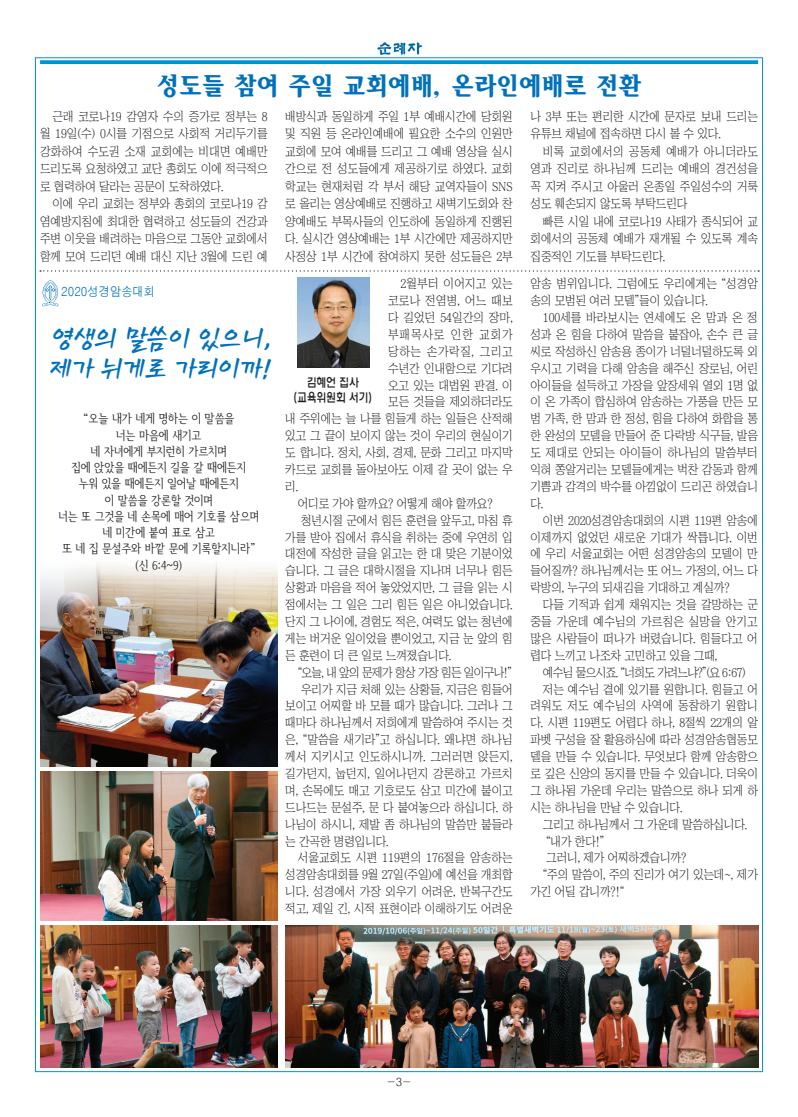
<style>
.page{position:relative;width:798px;height:1117px;background:#fff}
.page>*{position:absolute;margin:0;border:0;box-sizing:border-box;transform-origin:0 0}
.t1{font:30px "THE Blackjack B";letter-spacing:-.05em;color:#0071bb}
.t2{font:25px "Haan Sollip B";color:#0071bb}
.t3{font:12.5px/16.9px "Chosunilbo NM";letter-spacing:-.01em;color:#231f20;text-align:justify;scale:.93 1}
.t4{font:12.5px "Seoul Hangang CL";letter-spacing:-.01em;color:#231f20}
.t5{font:12.5px "Chosunilbo NM";letter-spacing:-.05em;color:#231f20;scale:.93 1}
.t6{font:12.5px "Chosunilbo NM";letter-spacing:.015em;color:#231f20;scale:.93 1}
.t7{font:12.5px "H Ywul M";letter-spacing:-.025em;color:#231f20;scale:.8 1}
.t8{font:12.5px "Chosunilbo NM";letter-spacing:.01em;color:#231f20;scale:.93 1}
.t9{font:12.5px "Chosunilbo NM";letter-spacing:.05em;color:#231f20;scale:.93 1}
.t10{font:12.5px "Chosunilbo NM";letter-spacing:.075em;color:#231f20;scale:.93 1}
.t11{font:12.5px "H2 gtr M";color:#0071bb;scale:.9 1}
.t12{font:11.25px "H2 gtr M";color:#231f20}
</style>
<div class="page">
<img style="left:377px;top:42px;width:45px;height:13px">
<svg style="left:40px;top:60px;width:717px;height:4px;background:#119ad3"></svg>
<svg style="left:43px;top:280px;width:15px;height:26px"></svg>
<img style="left:297px;top:277px;width:72px;height:90px">
<svg style="left:40px;top:270px;width:718px;height:1px"></svg>
<img style="left:40px;top:564px;width:237px;height:202px">
<img style="left:40px;top:771px;width:237px;height:149px">
<img style="left:40px;top:925px;width:237px;height:142px">
<img style="left:285px;top:925px;width:473px;height:142px">
<p class="t2" style="left:157px;top:66px;width:485px">성도들 참여 주일 교회예배, 온라인예배로 전환</p>
<p class="t3" style="left:40px;top:107px;width:246px;line-height:17.5px;text-indent:12px">근래 코로나19 감염자 수의 증가로 정부는 8 월 19일(수) 0시를 기점으로 사회적 거리두기를 강화하여 수도권 소재 교회에는 비대면 예배만 드리도록 요청하였고 교단 총회도 이에 적극적으 로 협력하여 달라는 공문이 도착하였다.</p>
<p class="t3" style="left:40px;top:195px;width:246px;line-height:17.5px;text-indent:12px">이에 우리 교회는 정부와 총회의 코로나19 감 염예방지침에 최대한 협력하고 성도들의 건강과 주변 이웃을 배려하는 마음으로 그동안 교회에서 함께 모여 드리던 예배 대신 지난 3월에 드린 예</p>
<p class="t11" style="left:61px;top:285px;width:106px">2020성경암송대회</p>
<p class="t1" style="left:52px;top:323px;width:220px">영생의 말씀이 있으니,</p>
<p class="t1" style="left:50px;top:353px;width:223px">제가 뉘게로 가리이까!</p>
<p class="t4" style="left:83px;top:412px;width:153px">“오늘 내가 네게 명하는 이 말씀을</p>
<p class="t4" style="left:116px;top:428px;width:87px">너는 마음에 새기고</p>
<p class="t4" style="left:91px;top:444px;width:138px">네 자녀에게 부지런히 가르치며</p>
<p class="t4" style="left:71px;top:461px;width:176px">집에 앉았을 때에든지 길을 갈 때에든지</p>
<p class="t4" style="left:79px;top:477px;width:161px">누워 있을 때에든지 일어날 때에든지</p>
<p class="t4" style="left:105px;top:493px;width:110px">이 말씀을 강론할 것이며</p>
<p class="t4" style="left:58px;top:509px;width:202px">너는 또 그것을 네 손목에 매어 기호를 삼으며</p>
<p class="t4" style="left:102px;top:526px;width:114px">네 미간에 붙여 표로 삼고</p>
<p class="t4" style="left:62px;top:542px;width:195px">또 네 집 문설주와 바깥 문에 기록할지니라”</p>
<p class="t4" style="left:135px;top:558px;width:49px">(신 6:4~9)</p>
<p class="t3" style="left:285px;top:107px;width:246px;line-height:17.5px">배방식과 동일하게 주일 1부 예배시간에 당회원 및 직원 등 온라인예배에 필요한 소수의 인원만 교회에 모여 예배를 드리고 그 예배 영상을 실시 간으로 전 성도들에게 제공하기로 하였다. 교회 학교는 현재처럼 각 부서 해당 교역자들이 SNS 로 올리는 영상예배로 진행하고 새벽기도회와 찬 양예배도 부목사들의 인도하에 동일하게 진행된 다. 실시간 영상예배는 1부 시간에만 제공하지만 사정상 1부 시간에 참여하지 못한 성도들은 2부</p>
<p class="t3" style="left:530px;top:107px;width:246px;line-height:17.5px">나 3부 또는 편리한 시간에 문자로 보내 드리는 유튜브 채널에 접속하면 다시 볼 수 있다.</p>
<p class="t3" style="left:530px;top:142px;width:246px;line-height:17.5px;text-indent:12px">비록 교회에서의 공동체 예배가 아니더라도 영과 진리로 하나님께 드리는 예배의 경건성을 꼭 지켜 주시고 아울러 온종일 주일성수의 거룩 성도 훼손되지 않도록 부탁드린다</p>
<p class="t3" style="left:530px;top:212px;width:246px;line-height:17.5px;text-indent:12px">빠른 시일 내에 코로나19 사태가 종식되어 교 회에서의 공동체 예배가 재개될 수 있도록 계속 집중적인 기도를 부탁드린다.</p>
<p class="t6" style="left:400px;top:277px;width:122px">2월부터 이어지고 있는</p>
<p class="t6" style="left:388px;top:294px;width:135px">코로나 전염병, 어느 때보</p>
<p class="t8" style="left:388px;top:311px;width:135px">다 길었던 54일간의 장마,</p>
<p class="t10" style="left:388px;top:328px;width:135px">부패목사로 인한 교회가</p>
<p class="t9" style="left:388px;top:345px;width:135px">당하는 손가락질, 그리고</p>
<p class="t3" style="left:388px;top:359px;width:135px">수년간 인내함으로 기다려</p>
<p class="t3" style="left:388px;top:376px;width:135px">오고 있는 대법원 판결. 이</p>
<p class="t3" style="left:388px;top:393px;width:135px">모든 것들을 제외하더라도</p>
<p class="t3" style="left:285px;top:410px;width:246px">내 주위에는 늘 나를 힘들게 하는 일들은 산적해</p>
<p class="t3" style="left:285px;top:427px;width:246px">있고 그 끝이 보이지 않는 것이 우리의 현실이기</p>
<p class="t3" style="left:285px;top:444px;width:246px">도 합니다. 정치, 사회, 경제, 문화 그리고 마지막</p>
<p class="t3" style="left:285px;top:461px;width:246px">카드로 교회를 돌아보아도 이제 갈 곳이 없는 우</p>
<p class="t3" style="left:285px;top:478px;width:15px">리.</p>
<p class="t3" style="left:297px;top:494px;width:211px">어디로 가야 할까요? 어떻게 해야 할까요?</p>
<p class="t3" style="left:285px;top:511px;width:246px;text-indent:16px">청년시절 군에서 힘든 훈련을 앞두고, 마침 휴 가를 받아 집에서 휴식을 취하는 중에 우연히 입 대전에 작성한 글을 읽고는 한 대 맞은 기분이었 습니다. 그 글은 대학시절을 지나며 너무나 힘든 상황과 마음을 적어 놓았었지만, 그 글을 읽는 시 점에서는 그 일은 그리 힘든 일은 아니었습니다. 단지 그 나이에, 경험도 적은, 여력도 없는 청년에 게는 버거운 일이었을 뿐이었고, 지금 눈 앞의 힘 든 훈련이 더 큰 일로 느껴졌습니다.</p>
<p class="t5" style="left:297px;top:665px;width:232px">“오늘, 내 앞의 문제가 항상 가장 힘든 일이구나!”</p>
<p class="t3" style="left:285px;top:680px;width:246px;text-indent:16px">우리가 지금 처해 있는 상황들, 지금은 힘들어 보이고 어찌할 바 모를 때가 많습니다. 그러나 그 때마다 하나님께서 저희에게 말씀하여 주시는 것 은, “말씀을 새기라”고 하십니다. 왜냐면 하나님 께서 지키시고 인도하시니까. 그러러면 앉든지, 길가던지, 눕던지, 일어나던지 강론하고 가르치 며, 손목에도 매고 기호로도 삼고 미간에 붙이고 드나드는 문설주, 문 다 붙여놓으라 하십니다. 하 나님이 하시니, 제발 좀 하나님의 말씀만 붙들라 는 간곡한 명령입니다.</p>
<p class="t3" style="left:285px;top:849px;width:246px;text-indent:12px">서울교회도 시편 119편의 176절을 암송하는 성경암송대회를 9월 27일(주일)에 예선을 개최합 니다. 성경에서 가장 외우기 어려운, 반복구간도 적고, 제일 긴, 시적 표현이라 이해하기도 어려운</p>
<p class="t7" style="left:306px;top:376px;width:67px">김혜언 집사</p>
<p class="t7" style="left:293px;top:391px;width:99px">(교육위원회 서기)</p>
<p class="t3" style="left:530px;top:275px;width:246px">암송 범위입니다. 그럼에도 우리에게는 “성경암 송의 모범된 여러 모델”들이 있습니다.</p>
<p class="t3" style="left:530px;top:309px;width:246px;text-indent:12px">100세를 바라보시는 연세에도 온 맘과 온 정 성과 온 힘을 다하여 말씀을 붙잡아, 손수 큰 글 씨로 작성하신 암송용 종이가 너덜너덜하도록 외 우시고 기력을 다해 암송을 해주신 장로님, 어린 아이들을 설득하고 가장을 앞장세워 열외 1명 없 이 온 가족이 합심하여 암송하는 가풍을 만든 모 범 가족, 한 맘과 한 정성, 힘을 다하여 화합을 통 한 완성의 모델을 만들어 준 다락방 식구들, 발음 도 제대로 안되는 아이들이 하나님의 말씀부터 익혀 쫑알거리는 모델들에게는 벅찬 감동과 함께 기쁨과 감격의 박수를 아낌없이 드리곤 하였습니 다.</p>
<p class="t3" style="left:530px;top:511px;width:246px;text-indent:12px">이번 2020성경암송대회의 시편 119편 암송에 이제까지 없었던 새로운 기대가 싹틉니다. 이번 에 우리 서울교회는 어떤 성경암송의 모델이 만 들어질까? 하나님께서는 또 어느 가정의, 어느 다 락방의, 누구의 되새김을 기대하고 계실까?</p>
<p class="t3" style="left:530px;top:596px;width:246px;text-indent:12px">다들 기적과 쉽게 채워지는 것을 갈망하는 군 중들 가운데 예수님의 가르침은 실망을 안기고 많은 사람들이 떠나가 버렸습니다. 힘들다고 어 렵다 느끼고 나조차 고민하고 있을 그때,</p>
<p class="t5" style="left:542px;top:665px;width:220px">예수님 물으시죠. “너희도 가려느냐?”(요 6:67)</p>
<p class="t3" style="left:530px;top:680px;width:246px;text-indent:12px">저는 예수님 곁에 있기를 원합니다. 힘들고 어 려워도 저도 예수님의 사역에 동참하기 원합니 다. 시편 119편도 어렵다 하나, 8절씩 22개의 알 파벳 구성을 잘 활용하심에 따라 성경암송협동모 델을 만들 수 있습니다. 무엇보다 함께 암송함으 로 깊은 신앙의 동지를 만들 수 있습니다. 더욱이 그 하나됨 가운데 우리는 말씀으로 하나 되게 하 시는 하나님을 만날 수 있습니다.</p>
<p class="t3" style="left:542px;top:815px;width:221px">그리고 하나님께서 그 가운데 말씀하십니다.</p>
<p class="t3" style="left:546px;top:832px;width:64px">“내가 한다!”</p>
<p class="t3" style="left:546px;top:849px;width:152px">그러니, 제가 어찌하겠습니까?</p>
<p class="t3" style="left:530px;top:866px;width:246px;text-indent:12px">“주의 말씀이, 주의 진리가 여기 있는데~, 제가 가긴 어딜 갑니까?!“</p>
<p class="t12" style="left:386px;top:1075px;width:26px">-3-</p>
</div>
